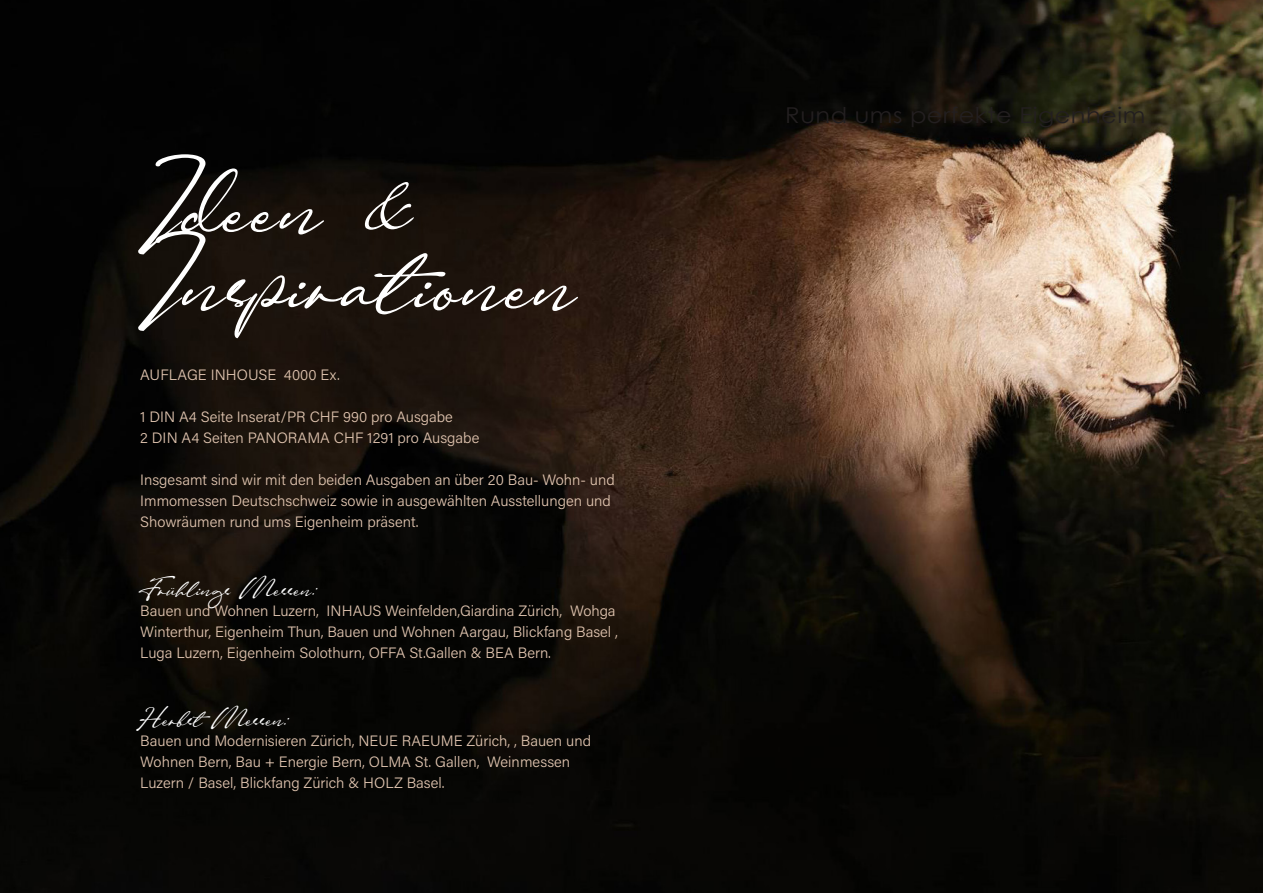
<style>
.page{position:relative;width:1263px;height:893px;background:#fff}
.page>*{position:absolute;margin:0;border:0;box-sizing:border-box;transform-origin:0 0}
.t1{font:69.9px "Corinthiago";letter-spacing:.02em;color:#fff;scale:1.1 1}
.t2{font:21.9px "Century Gothic";letter-spacing:.02em;color:#231f20;scale:1.1 1}
.t3{font:17.4px "Corinthiago";letter-spacing:.02em;color:#fff;scale:1.1 1}
.t4{font:15px/21px "Acumin Variable Concept";color:#e1c5b0}
</style>
<div class="page">
<img style="left:0;top:0;width:1263px;height:893px">
<p class="t1" style="left:136px;top:165px;width:254px">Ideen &amp;</p>
<p class="t1" style="left:136px;top:242px;width:402px">Inspirationen</p>
<p class="t4" style="left:140px;top:364px;width:201px">AUFLAGE INHOUSE 4000 Ex.</p>
<p class="t4" style="left:140px;top:406px;width:314px">1 DIN A4 Seite Inserat/PR CHF 990 pro Ausgabe</p>
<p class="t4" style="left:140px;top:427px;width:341px">2 DIN A4 Seiten PANORAMA CHF 1291 pro Ausgabe</p>
<p class="t4" style="left:140px;top:469px;width:476px">Insgesamt sind wir mit den beiden Ausgaben an über 20 Bau- Wohn- und<br>Immomessen Deutschschweiz sowie in ausgewählten Ausstellungen und<br>Showräumen rund ums Eigenheim präsent.</p>
<p class="t3" style="left:140px;top:578px;width:164px">Frühlings Messen:</p>
<p class="t4" style="left:140px;top:599px;width:479px">Bauen und Wohnen Luzern, INHAUS Weinfelden,Giardina Zürich, Wohga<br>Winterthur, Eigenheim Thun, Bauen und Wohnen Aargau, Blickfang Basel ,<br>Luga Luzern, Eigenheim Solothurn, OFFA St.Gallen &amp; BEA Bern.</p>
<p class="t3" style="left:140px;top:709px;width:138px">Herbst Messen:</p>
<p class="t4" style="left:140px;top:730px;width:452px">Bauen und Modernisieren Zürich, NEUE RAEUME Zürich, , Bauen und</p>
<p class="t4" style="left:140px;top:751px;width:431px">Wohnen Bern, Bau + Energie Bern, OLMA St. Gallen, Weinmessen</p>
<p class="t4" style="left:140px;top:772px;width:306px">Luzern / Basel, Blickfang Zürich &amp; HOLZ Basel.</p>
<p class="t2" style="left:785px;top:100px;width:329px">Rund ums perfekte Eigenheim</p>
</div>
